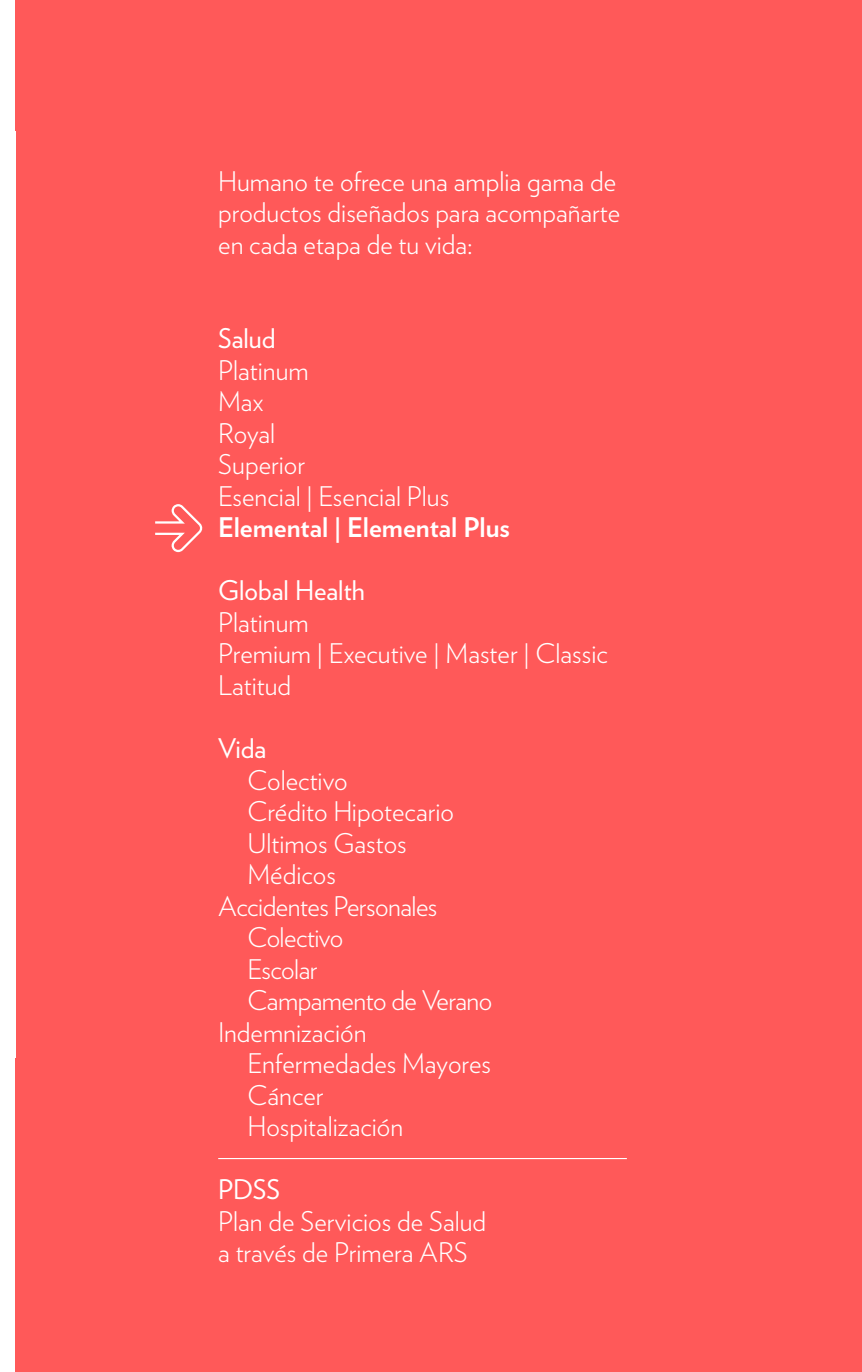
<style>
.page{position:relative;width:862px;height:1372px;background:#fff}
.page>*{position:absolute;margin:0;border:0;box-sizing:border-box;transform-origin:0 0}
.Caja_Texto_Pag_Angos{font:300 27px "Verlag";color:#fff}
.Caja_Texto_Pag_Angos-2{font:300 27px "Verlag";letter-spacing:-.02em;color:#fff}
.Caja_Texto_Pag_Angos-3{font:27px "Verlag";color:#fff}
.Caja_Texto_Pag_Angos-4{font:700 27px "Verlag";color:#fff}
</style>
<div class="page">
<div style="left:16px;top:0;width:845px;height:1371px;background:#ff5959"></div>
<svg style="left:155px;top:504px;width:48px;height:48px"></svg>
<hr style="left:218px;top:1157px;width:408px;height:1px;background:#fff">
<p class="Caja_Texto_Pag_Angos" style="left:218px;top:161px;width:399px">Humano te ofrece una amplia gama de</p>
<p class="Caja_Texto_Pag_Angos" style="left:218px;top:193px;width:403px">productos diseñados para acompañarte</p>
<p class="Caja_Texto_Pag_Angos" style="left:218px;top:224px;width:255px">en cada etapa de tu vida:</p>
<p class="Caja_Texto_Pag_Angos-3" style="left:218px;top:318px;width:59px">Salud</p>
<p class="Caja_Texto_Pag_Angos" style="left:218px;top:350px;width:92px">Platinum</p>
<p class="Caja_Texto_Pag_Angos" style="left:218px;top:382px;width:47px">Max</p>
<p class="Caja_Texto_Pag_Angos" style="left:218px;top:413px;width:59px">Royal</p>
<p class="Caja_Texto_Pag_Angos" style="left:218px;top:445px;width:88px">Superior</p>
<p class="Caja_Texto_Pag_Angos" style="left:218px;top:476px;width:232px">Esencial | Esencial Plus</p>
<p class="Caja_Texto_Pag_Angos-4" style="left:218px;top:506px;width:293px">Elemental | Elemental Plus</p>
<p class="Caja_Texto_Pag_Angos-3" style="left:218px;top:570px;width:148px">Global Health</p>
<p class="Caja_Texto_Pag_Angos" style="left:218px;top:602px;width:92px">Platinum</p>
<p class="Caja_Texto_Pag_Angos" style="left:218px;top:634px;width:391px">Premium | Executive | Master | Classic</p>
<p class="Caja_Texto_Pag_Angos" style="left:218px;top:665px;width:74px">Latitud</p>
<p class="Caja_Texto_Pag_Angos-3" style="left:218px;top:728px;width:50px">Vida</p>
<p class="Caja_Texto_Pag_Angos" style="left:247px;top:760px;width:102px">Colectivo</p>
<p class="Caja_Texto_Pag_Angos" style="left:247px;top:791px;width:208px">Crédito Hipotecario</p>
<p class="Caja_Texto_Pag_Angos" style="left:247px;top:823px;width:161px">Ultimos Gastos</p>
<p class="Caja_Texto_Pag_Angos" style="left:247px;top:854px;width:90px">Médicos</p>
<p class="Caja_Texto_Pag_Angos-2" style="left:218px;top:886px;width:221px">Accidentes Personales</p>
<p class="Caja_Texto_Pag_Angos-2" style="left:247px;top:917px;width:97px">Colectivo</p>
<p class="Caja_Texto_Pag_Angos-2" style="left:247px;top:949px;width:72px">Escolar</p>
<p class="Caja_Texto_Pag_Angos-2" style="left:247px;top:980px;width:246px">Campamento de Verano</p>
<p class="Caja_Texto_Pag_Angos" style="left:218px;top:1012px;width:150px">Indemnización</p>
<p class="Caja_Texto_Pag_Angos" style="left:247px;top:1043px;width:245px">Enfermedades Mayores</p>
<p class="Caja_Texto_Pag_Angos" style="left:247px;top:1075px;width:78px">Cáncer</p>
<p class="Caja_Texto_Pag_Angos" style="left:247px;top:1106px;width:157px">Hospitalización</p>
<p class="Caja_Texto_Pag_Angos-3" style="left:218px;top:1169px;width:63px">PDSS</p>
<p class="Caja_Texto_Pag_Angos" style="left:218px;top:1201px;width:269px">Plan de Servicios de Salud</p>
<p class="Caja_Texto_Pag_Angos" style="left:218px;top:1232px;width:251px">a través de Primera ARS</p>
</div>
